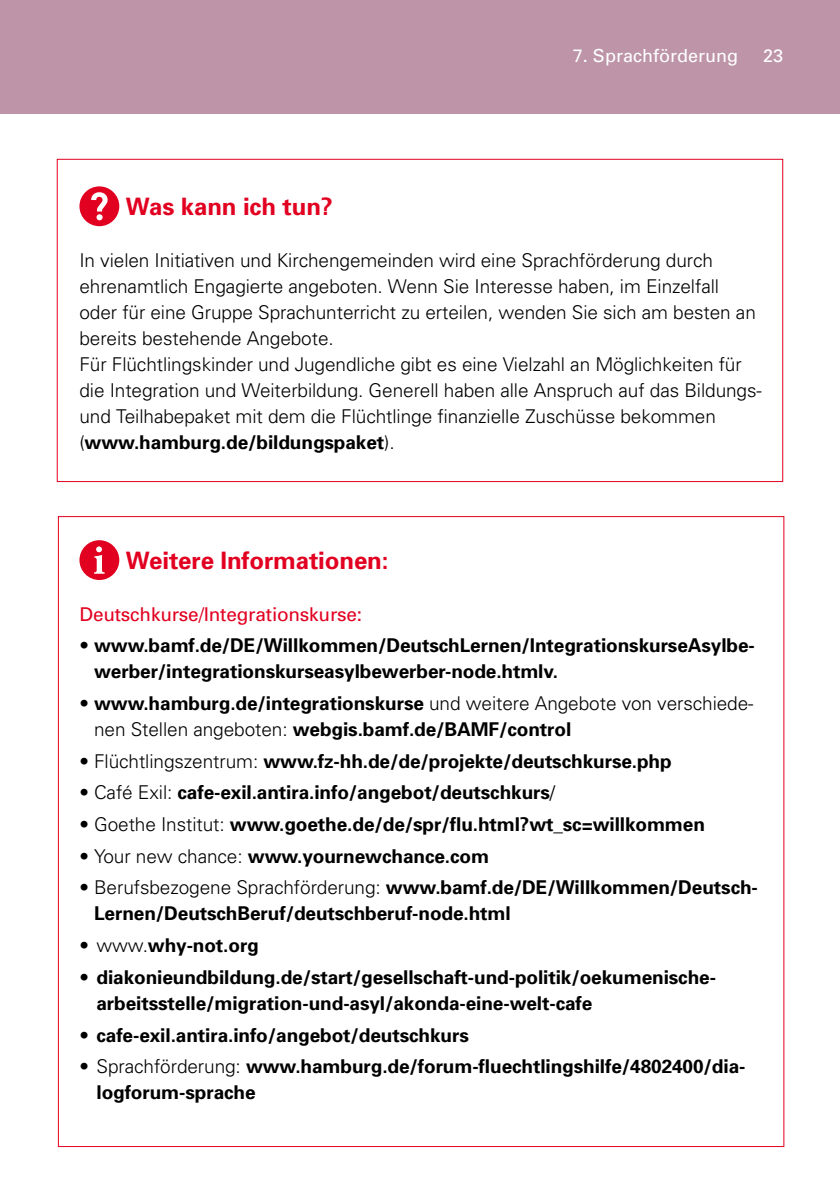
<style>
.page{position:relative;width:840px;height:1191px;background:#fff}
.page>*{position:absolute;margin:0;border:0;box-sizing:border-box;transform-origin:0 0}
.t1{font:700 24px "Univers";letter-spacing:-.005em;color:#e20020}
.t2{font:700 19px/26px "Univers";letter-spacing:-.005em;color:#000}
.t3{font:300 19px/26px "Univers";letter-spacing:-.005em;color:#000}
.t4{font:19px "Univers";letter-spacing:-.01em;color:#e20020}
.t5{font:18px "Univers";color:#fff}
.s1{font-weight:700}
.s2{font-weight:300}
</style>
<div class="page">
<div style="left:0;top:0;width:839px;height:113px;background:#be95a8"></div>
<div style="left:79px;top:186px;width:40px;height:40px;background:#e20020;border-radius:50%"></div>
<svg style="left:91px;top:192px;width:16px;height:28px"></svg>
<div style="left:79px;top:540px;width:40px;height:40px;background:#e20020;border-radius:50%"></div>
<svg style="left:94px;top:546px;width:11px;height:28px"></svg>
<p class="t5" style="left:572px;top:45px;width:167px">7. Sprachförderung</p>
<p class="t5" style="left:762px;top:45px;width:22px">23</p>
<p class="t1" style="left:126px;top:192px;width:209px">Was kann ich tun?</p>
<p class="t3" style="left:79px;top:247px;width:683px">In vielen Initiativen und Kirchengemeinden wird eine Sprachförderung durch ehrenamtlich Engagierte angeboten. Wenn Sie Interesse haben, im Einzelfall<br>oder für eine Gruppe Sprachunterricht zu erteilen, wenden Sie sich am besten an bereits bestehende Angebote.<br>Für Flüchtlingskinder und Jugendliche gibt es eine Vielzahl an Möglichkeiten für die Integration und Weiterbildung. Generell haben alle Anspruch auf das Bildungs&shy;und Teilhabepaket mit dem die Flüchtlinge finanzielle Zuschüsse bekommen (<span class="s1">www.hamburg.de/bildungspaket</span>).</p>
<p class="t1" style="left:126px;top:545px;width:264px">Weitere Informationen:</p>
<p class="t4" style="left:79px;top:603px;width:284px">Deutschkurse/Integrationskurse:</p>
<p class="t2" style="left:94px;top:632px;width:662px;text-indent:-15px"><span class="s2">•</span> www.bamf.de/DE/Willkommen/DeutschLernen/IntegrationskurseAsylbe&shy;werber/integrationskurseasylbewerber-node.htmlv.</p>
<p class="t2" style="left:94px;top:690px;width:660px;text-indent:-15px"><span class="s2">•</span> www.hamburg.de/integrationskurse <span class="s2">und weitere Angebote von verschiede&shy;nen Stellen angeboten:</span> webgis.bamf.de/BAMF/control</p>
<p class="t2" style="left:79px;top:748px;width:593px"><span class="s2">• Flüchtlingszentrum:</span> www.fz-hh.de/de/projekte/deutschkurse.php</p>
<p class="t2" style="left:79px;top:779px;width:477px"><span class="s2">• Café Exil:</span> cafe-exil.antira.info/angebot/deutschkurs<span class="s2">/</span></p>
<p class="t2" style="left:79px;top:811px;width:626px"><span class="s2">• Goethe Institut:</span> www.goethe.de/de/spr/flu.html?wt_sc=willkommen</p>
<p class="t2" style="left:79px;top:843px;width:411px"><span class="s2">• Your new chance:</span> www.yournewchance.com</p>
<p class="t2" style="left:94px;top:874px;width:665px;text-indent:-15px"><span class="s2">• Berufsbezogene Sprachförderung:</span> www.bamf.de/DE/Willkommen/Deutsch-<br>Lernen/DeutschBeruf/deutschberuf-node.html</p>
<p class="t2" style="left:79px;top:932px;width:181px"><span class="s2">• www.</span>why-not.org</p>
<p class="t2" style="left:96px;top:964px;width:620px;text-indent:-17px"><span class="s2">•</span> diakonieundbildung.de/start/gesellschaft-und-politik/oekumenische&shy;arbeitsstelle/migration-und-asyl/akonda-eine-welt-cafe</p>
<p class="t2" style="left:79px;top:1021px;width:391px"><span class="s2">•</span> cafe-exil.antira.info/angebot/deutschkurs</p>
<p class="t2" style="left:96px;top:1053px;width:650px;text-indent:-17px"><span class="s2">• Sprachförderung:</span> www.hamburg.de/forum-fluechtlingshilfe/4802400/dia&shy;logforum-sprache</p>
</div>
